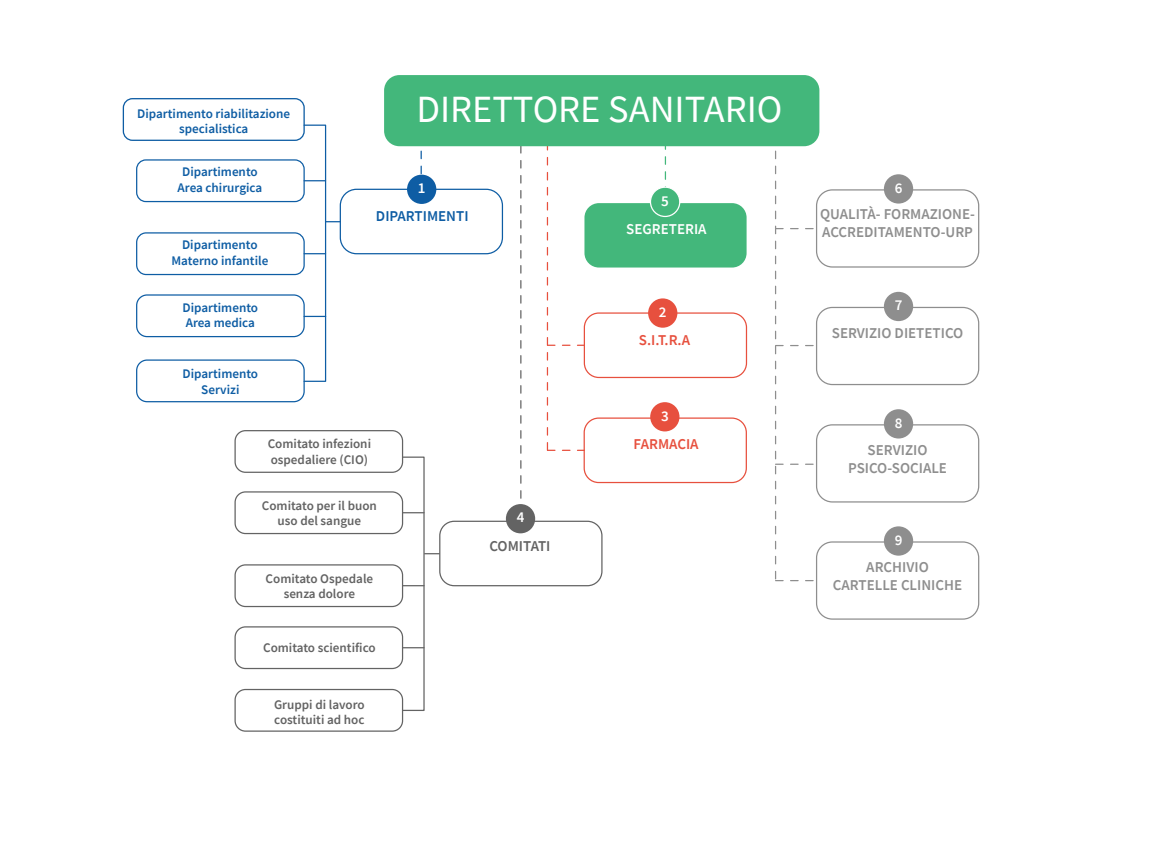
<style>
.page{position:relative;width:1155px;height:860px;background:#fff}
.page>*{position:absolute;margin:0;border:0;box-sizing:border-box;transform-origin:0 0}
.t1{font:38.5px "Source Sans Pro";color:#fff}
.t2{font:600 15px/18px "Source Sans Pro";color:#8e8e8e;text-align:center}
.t3{font:600 15px "Source Sans Pro";color:#fff}
.t4{font:600 15px "Source Sans Pro";color:#e7503e}
.t5{font:600 15px "Source Sans Pro";color:#0e5da4}
.t6{font:600 15px "Source Sans Pro";color:#636363}
.t7{font:600 13.12px/15.8px "Source Sans Pro";color:#636363}
.t8{font:600 13.12px/15.8px "Source Sans Pro";color:#0e5da4;text-align:center}
</style>
<div class="page">
<div style="left:123px;top:98px;width:182px;height:43px;border:1px solid #0e5da4;border-radius:9px"></div>
<div style="left:136px;top:159px;width:169px;height:43px;border:1px solid #0e5da4;border-radius:9px"></div>
<div style="left:136px;top:232px;width:169px;height:43px;border:1px solid #0e5da4;border-radius:9px"></div>
<div style="left:136px;top:294px;width:169px;height:43px;border:1px solid #0e5da4;border-radius:10px"></div>
<div style="left:136px;top:359px;width:169px;height:43px;border:1px solid #0e5da4;border-radius:10px"></div>
<div style="left:234px;top:430px;width:169px;height:43px;border:1px solid #636363;border-radius:10px"></div>
<svg style="left:664px;top:146px;width:2px;height:34px"></svg>
<svg style="left:520px;top:146px;width:1px;height:353px"></svg>
<div style="left:815px;top:189px;width:164px;height:78px;border:1px solid #8e8e8e;border-radius:16px"></div>
<div style="left:883px;top:174px;width:30px;height:29px;background:#8e8e8e;border-radius:50%"></div>
<svg style="left:420px;top:146px;width:2px;height:29px"></svg>
<div style="left:339px;top:189px;width:164px;height:65px;border:1px solid #0e5da4;border-radius:16px"></div>
<div style="left:407px;top:175px;width:29px;height:29px;background:#0e5da4;border-radius:50%"></div>
<svg style="left:303px;top:124px;width:37px;height:258px"></svg>
<div style="left:439px;top:520px;width:163px;height:66px;border:1px solid #636363;border-radius:14px"></div>
<div style="left:234px;top:491px;width:169px;height:43px;border:1px solid #636363;border-radius:10px"></div>
<div style="left:234px;top:564px;width:169px;height:43px;border:1px solid #636363;border-radius:10px"></div>
<div style="left:234px;top:626px;width:169px;height:43px;border:1px solid #636363;border-radius:10px"></div>
<div style="left:506px;top:504px;width:29px;height:29px;background:#636363;border-radius:50%"></div>
<svg style="left:401px;top:456px;width:38px;height:255px"></svg>
<div style="left:234px;top:689px;width:169px;height:42px;border:1px solid #636363;border-radius:10px"></div>
<div style="left:584px;top:203px;width:162px;height:64px;background:#43b77b;border-radius:14px"></div>
<div style="left:650px;top:187px;width:29px;height:29px;background:#43b77b;border-radius:50%"></div>
<div style="left:649px;top:186px;width:31px;height:31px;border:1px solid #fff;border-radius:50%"></div>
<div style="left:815px;top:307px;width:164px;height:78px;border:1px solid #8e8e8e;border-radius:16px"></div>
<div style="left:883px;top:292px;width:30px;height:29px;background:#8e8e8e;border-radius:50%"></div>
<div style="left:815px;top:424px;width:164px;height:78px;border:1px solid #8e8e8e;border-radius:16px"></div>
<div style="left:883px;top:409px;width:30px;height:29px;background:#8e8e8e;border-radius:50%"></div>
<div style="left:815px;top:541px;width:164px;height:78px;border:1px solid #8e8e8e;border-radius:16px"></div>
<div style="left:883px;top:526px;width:30px;height:29px;background:#8e8e8e;border-radius:50%"></div>
<div style="left:583px;top:312px;width:164px;height:66px;border:1px solid #e7503e;border-radius:14px"></div>
<div style="left:648px;top:298px;width:29px;height:30px;background:#e7503e;border-radius:50%"></div>
<div style="left:583px;top:417px;width:163px;height:66px;border:1px solid #e7503e;border-radius:14px"></div>
<div style="left:650px;top:402px;width:29px;height:29px;background:#e7503e;border-radius:50%"></div>
<svg style="left:547px;top:146px;width:37px;height:311px"></svg>
<svg style="left:774px;top:140px;width:42px;height:441px"></svg>
<div style="left:384px;top:75px;width:435px;height:71px;background:#43b77b;border-radius:15px"></div>
<p class="t8" style="left:137px;top:105px;width:154px">Dipartimento riabilitazione specialistica</p>
<p class="t8" style="left:177px;top:163px;width:86px">Dipartimento<br>Area chirurgica</p>
<p class="t8" style="left:171px;top:237px;width:98px">Dipartimento<br>Materno infantile</p>
<p class="t8" style="left:182px;top:299px;width:77px;text-align:left">Dipartimento<br>Area medica</p>
<p class="t8" style="left:182px;top:366px;width:77px">Dipartimento<br>Servizi</p>
<h1 class="t1" style="left:416px;top:84px;width:367px">DIRETTORE SANITARIO</h1>
<p class="t3" style="left:418px;top:178px;width:9px">1</p>
<p class="t5" style="left:376px;top:206px;width:94px">DIPARTIMENTI</p>
<p class="t3" style="left:661px;top:191px;width:9px">5</p>
<p class="t3" style="left:626px;top:219px;width:82px">SEGRETERIA</p>
<p class="t3" style="left:659px;top:302px;width:9px">2</p>
<p class="t4" style="left:639px;top:330px;width:53px">S.I.T.R.A</p>
<p class="t3" style="left:661px;top:406px;width:9px">3</p>
<p class="t7" style="left:268px;top:436px;width:105px">Comitato infezioni ospedaliere (CIO)</p>
<p class="t7" style="left:262px;top:497px;width:117px;text-align:center">Comitato per il buon uso del sangue</p>
<p class="t7" style="left:265px;top:570px;width:109px;text-align:center">Comitato Ospedale senza dolore</p>
<p class="t7" style="left:263px;top:639px;width:114px">Comitato scientifico</p>
<p class="t7" style="left:274px;top:696px;width:92px">Gruppi di lavoro costituiti ad hoc</p>
<p class="t3" style="left:516px;top:507px;width:9px">4</p>
<p class="t6" style="left:489px;top:536px;width:63px">COMITATI</p>
<p class="t4" style="left:633px;top:434px;width:66px">FARMACIA</p>
<p class="t3" style="left:894px;top:178px;width:9px">6</p>
<p class="t2" style="left:820px;top:204px;width:156px;text-align:left">QUALITÀ- FORMAZIONE-<br>ACCREDITAMENTO-URP</p>
<p class="t3" style="left:894px;top:295px;width:9px">7</p>
<p class="t2" style="left:831px;top:324px;width:133px">SERVIZIO DIETETICO</p>
<p class="t3" style="left:894px;top:413px;width:9px">8</p>
<p class="t2" style="left:848px;top:441px;width:100px">SERVIZIO<br>PSICO-SOCIALE</p>
<p class="t3" style="left:894px;top:530px;width:9px">9</p>
<p class="t2" style="left:832px;top:558px;width:131px">ARCHIVIO<br>CARTELLE CLINICHE</p>
</div>
